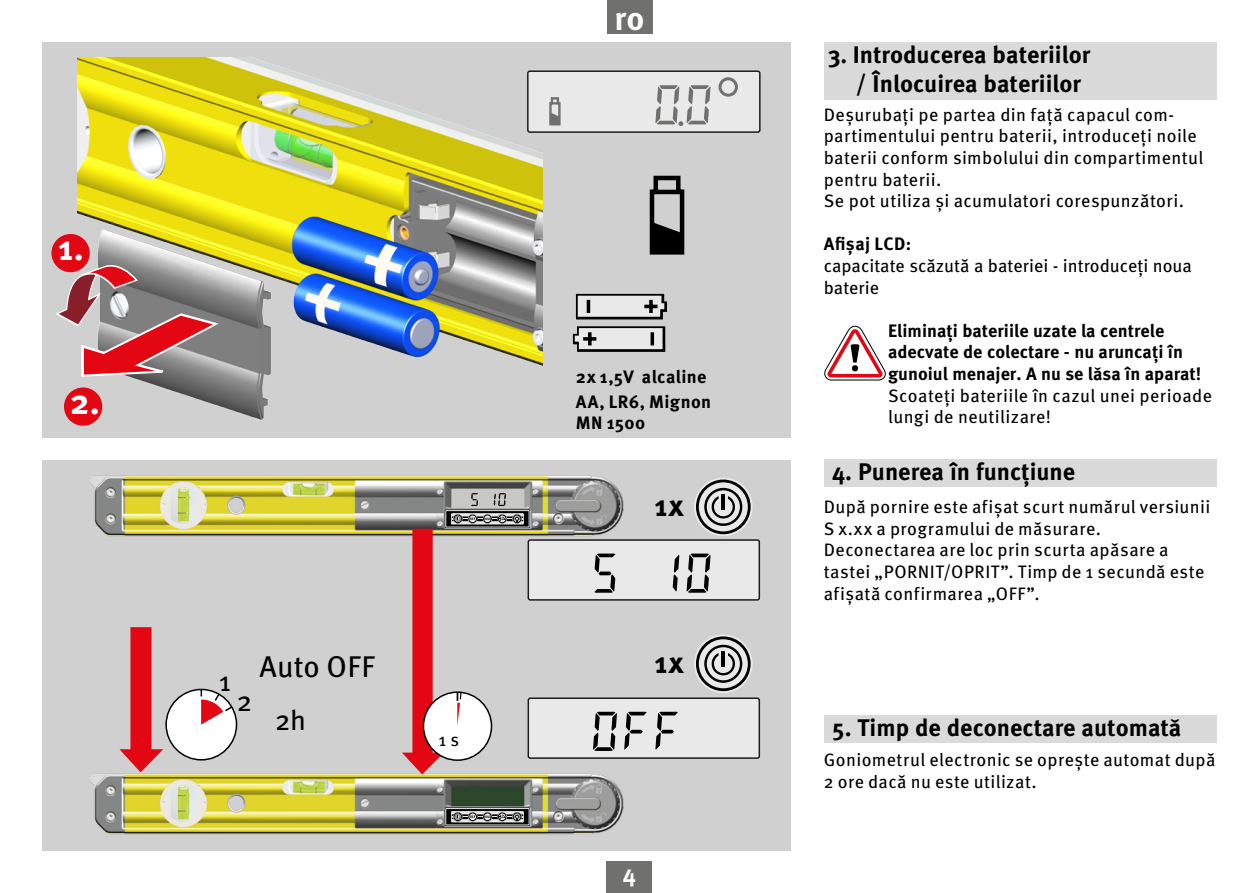
<style>
.page{position:relative;width:1259px;height:893px;background:#fff}
.page>*{position:absolute;margin:0;border:0;box-sizing:border-box;transform-origin:0 0}
.Meta_Book_Roman_12_A{font:700 35.1px "Meta Pro";color:#fff}
.t1{font:700 33px "Meta Pro";color:#fff}
.Meta_book_7pt{font:30px "Meta Pro";letter-spacing:.01em;color:#000}
.Meta_book_7pt-2{font:700 30px "Meta Pro";color:#000}
.Meta_book_7pt-3{font:28.2px "Meta Pro";color:#000}
.Überschriften{font:700 24px "Meta Pro";color:#000}
.t2{font:700 24px "Meta Pro";color:#fff}
.Meta_book_7pt-4{font:18px/21.6px "Meta Pro";letter-spacing:.02em;color:#000}
.Meta_Bold_Roman_7{font:18px/21.6px "Meta Pro";letter-spacing:.02em;color:#000}
.Meta_Bold_Roman_7-2{font:700 18px/21.6px "Meta Pro";color:#000}
.Meta_Bold_Roman_7-3{font:18px/21.6px "Meta Pro";color:#000}
.Meta_book_-_standard{font:700 18px/25.2px "Meta Pro";letter-spacing:.02em;color:#000}
.s1{font-weight:700}
.s2{font-weight:400}
</style>
<div class="page">
<div style="left:606px;top:861px;width:46px;height:32px;background:#70706e"></div>
<div style="left:606px;top:0;width:46px;height:34px;background:#70706e"></div>
<div style="left:42px;top:460px;width:748px;height:390px;background:#d0d0d0"></div>
<img style="left:89px;top:475px;width:535px;height:61px">
<svg style="left:445px;top:510px;width:85px;height:18px"></svg>
<div style="left:445px;top:510px;width:84px;height:17px;border:1px solid #e9e9e9"></div>
<svg style="left:451px;top:513px;width:73px;height:11px"></svg>
<svg style="left:494px;top:493px;width:12px;height:13px"></svg>
<svg style="left:471px;top:493px;width:7px;height:13px"></svg>
<img style="left:89px;top:773px;width:535px;height:62px">
<svg style="left:445px;top:807px;width:85px;height:19px"></svg>
<div style="left:445px;top:808px;width:84px;height:17px;border:1px solid #e9e9e9"></div>
<svg style="left:451px;top:811px;width:73px;height:11px"></svg>
<div style="left:42px;top:43px;width:748px;height:395px;background:#d0d0d0"></div>
<img style="left:77px;top:57px;width:466px;height:369px">
<svg style="left:55px;top:246px;width:166px;height:155px"></svg>
<div style="left:64px;top:387px;width:38px;height:39px;background:#e30613;border-radius:50%"></div>
<div style="left:51px;top:234px;width:39px;height:38px;background:#e30613;border-radius:50%"></div>
<svg style="left:572px;top:293px;width:95px;height:59px"></svg>
<svg style="left:649px;top:175px;width:36px;height:80px"></svg>
<hr style="left:652px;top:190px;width:30px;height:4px;background:#000">
<div style="left:528px;top:71px;width:232px;height:61px;background:#e9e9e9;border-radius:2px"></div>
<div style="left:527px;top:70px;width:233px;height:63px;border:2px solid #1c1c1c;border-radius:2px"></div>
<svg style="left:655px;top:85px;width:56px;height:41px"></svg>
<svg style="left:549px;top:97px;width:12px;height:29px"></svg>
<div style="left:718px;top:77px;width:20px;height:20px;border:3px solid #70706e;border-radius:50%"></div>
<svg style="left:824px;top:325px;width:62px;height:56px"></svg>
<svg style="left:402px;top:529px;width:42px;height:245px"></svg>
<svg style="left:119px;top:627px;width:119px;height:145px"></svg>
<div style="left:528px;top:698px;width:231px;height:60px;background:#e9e9e9;border-radius:2px"></div>
<div style="left:527px;top:697px;width:233px;height:62px;border:2px solid #1c1c1c;border-radius:2px"></div>
<svg style="left:655px;top:712px;width:23px;height:38px"></svg>
<svg style="left:593px;top:712px;width:53px;height:39px"></svg>
<div style="left:528px;top:540px;width:231px;height:60px;background:#e9e9e9;border-radius:2px"></div>
<div style="left:527px;top:539px;width:233px;height:62px;border:2px solid #1c1c1c;border-radius:2px"></div>
<svg style="left:672px;top:554px;width:39px;height:39px"></svg>
<svg style="left:594px;top:554px;width:21px;height:39px"></svg>
<svg style="left:694px;top:478px;width:58px;height:58px"></svg>
<div style="left:694px;top:478px;width:58px;height:58px;border:1px solid #e9e9e9;border-radius:50%"></div>
<svg style="left:704px;top:488px;width:38px;height:38px"></svg>
<div style="left:696px;top:480px;width:54px;height:54px;border:3px solid #000;border-radius:50%"></div>
<svg style="left:694px;top:635px;width:58px;height:58px"></svg>
<div style="left:694px;top:635px;width:58px;height:58px;border:1px solid #e9e9e9;border-radius:50%"></div>
<svg style="left:704px;top:645px;width:38px;height:38px"></svg>
<div style="left:696px;top:636px;width:54px;height:55px;border:3px solid #000;border-radius:50%"></div>
<div style="left:423px;top:692px;width:68px;height:68px;background:#fff;border-radius:50%"></div>
<div style="left:423px;top:691px;width:69px;height:70px;border:2px solid #000;border-radius:50%"></div>
<svg style="left:456px;top:692px;width:5px;height:34px"></svg>
<div style="left:824px;top:715px;width:392px;height:27px;background:#dadada"></div>
<div style="left:823px;top:459px;width:393px;height:28px;background:#dadada"></div>
<div style="left:823px;top:43px;width:393px;height:35px;background:#dadada"></div>
<div style="left:823px;top:71px;width:393px;height:29px;background:#dadada"></div>
<p class="Meta_Book_Roman_12_A" style="left:58px;top:221px;width:27px">1.</p>
<p class="Meta_Book_Roman_12_A" style="left:70px;top:374px;width:32px">2.</p>
<p class="Meta_book_7pt-3" style="left:219px;top:660px;width:14px">1</p>
<p class="Meta_book_7pt-3" style="left:237px;top:680px;width:17px">2</p>
<p class="Meta_book_7pt" style="left:259px;top:644px;width:117px">Auto OFF</p>
<p class="Meta_book_7pt-3" style="left:275px;top:699px;width:33px">2h</p>
<p class="Meta_book_7pt-4" style="left:438px;top:727px;width:22px">1 s</p>
<h2 class="t1" style="left:614px;top:-7px;width:31px">ro</h2>
<p class="Meta_book_-_standard" style="left:576px;top:363px;width:137px">2x 1,5V alcaline<br>AA, LR6, Mignon</p>
<p class="Meta_book_-_standard" style="left:576px;top:409px;width:71px">MN 1500</p>
<p class="Meta_book_7pt-2" style="left:654px;top:482px;width:31px">1x</p>
<p class="Meta_book_7pt-2" style="left:654px;top:639px;width:31px">1x</p>
<h3 class="t2" style="left:623px;top:855px;width:15px">4</h3>
<p class="Überschriften" style="left:828px;top:36px;width:264px">3. Introducerea bateriilor</p>
<p class="Überschriften" style="left:856px;top:65px;width:227px">/ Înlocuirea bateriilor</p>
<p class="Meta_Bold_Roman_7" style="left:823px;top:102px;width:381px">Deșurubați pe partea din față capacul com&shy;partimentului pentru baterii, introduceți noile baterii conform simbolului din compartimentul pentru baterii.<br>Se pot utiliza și acumulatori corespunzători.</p>
<p class="Meta_Bold_Roman_7-3" style="left:823px;top:232px;width:370px"><span class="s1">Afișaj LCD:<br></span>capacitate scăzută a bateriei - introduceți noua baterie</p>
<p class="Meta_Bold_Roman_7-2" style="left:888px;top:319px;width:325px">Eliminați bateriile uzate la centrele adecvate de colectare - nu aruncați în gunoiul menajer. A nu se lăsa în aparat!<br><span class="s2">Scoateți bateriile în cazul unei perioade lungi de neutilizare!</span></p>
<p class="Überschriften" style="left:832px;top:453px;width:245px">4. Punerea în funcțiune</p>
<p class="Meta_book_7pt-4" style="left:823px;top:495px;width:388px">După pornire este afișat scurt numărul versiunii S x.xx a programului de măsurare.<br>Deconectarea are loc prin scurta apăsare a tastei „PORNIT/OPRIT”. Timp de 1 secundă este afișată confirmarea „OFF”.</p>
<p class="Überschriften" style="left:832px;top:709px;width:351px">5. Timp de deconectare automată</p>
<p class="Meta_book_7pt-4" style="left:824px;top:748px;width:393px">Goniometrul electronic se oprește automat după<br>2 ore dacă nu este utilizat.</p>
</div>
